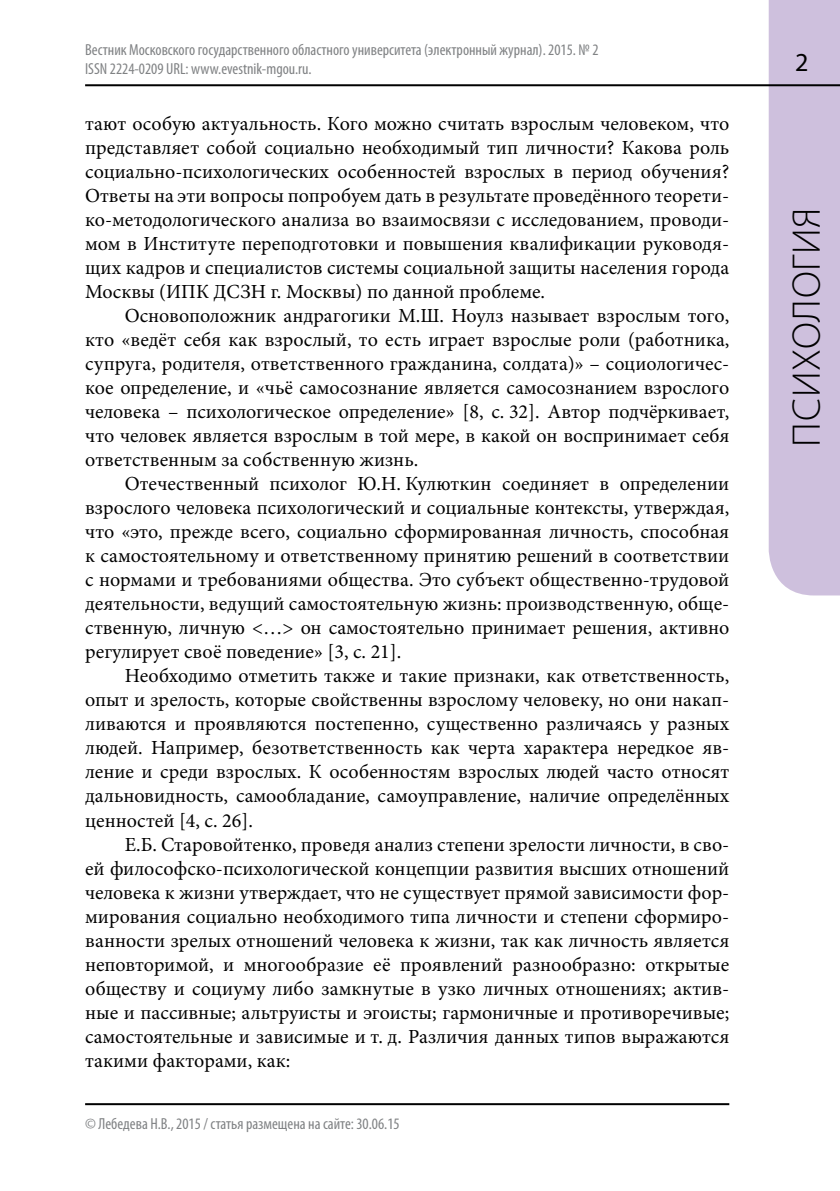
<style>
.page{position:relative;width:840px;height:1191px;background:#fff}
.page>*{position:absolute;margin:0;border:0;box-sizing:border-box;transform-origin:0 0}
.t1{font:300 40px "Myriad Pro";letter-spacing:.02em;color:#000}
.t2{font:20px/24px "Minion Pro";color:#000;text-align:justify}
.t3{font:condensed 16px/19.2px "Myriad Pro";color:#808284}
</style>
<div class="page">
<div style="left:768px;top:0;width:71px;height:595px;background:#cec0dd"></div>
<hr style="left:85px;top:84px;width:754px;height:2px;background:#000">
<hr style="left:85px;top:1103px;width:644px;height:2px;background:#000">
<svg style="left:795px;top:54px;width:11px;height:17px"></svg>
<p class="t3" style="left:85px;top:39px;width:514px">Вестник Московского государственного областного университета (электронный журнал). 2015. № 2<br>ISSN 2224-0209 URL: www.evestnik-mgou.ru.</p>
<p class="t2" style="left:85px;top:112px;width:645px">тают особую актуальность. Кого можно считать взрослым человеком, что представляет собой социально необходимый тип личности? Какова роль социально-психологических особенностей взрослых в период обучения?<br>Ответы на эти вопросы попробуем дать в результате проведённого теорети&shy;ко-методологического анализа во взаимосвязи с исследованием, проводи&shy;мом в Институте переподготовки и повышения квалификации руководя&shy;щих кадров и специалистов системы социальной защиты населения города Москвы (ИПК ДСЗН г. Москвы) по данной проблеме.</p>
<p class="t2" style="left:85px;top:304px;width:645px;text-indent:40px">Основоположник андрагогики М.Ш. Ноулз называет взрослым того, кто «ведёт себя как взрослый, то есть играет взрослые роли (работника, супруга, родителя, ответственного гражданина, солдата)» – социологичес&shy;кое определение, и «чьё самосознание является самосознанием взрослого человека – психологическое определение» [8, с. 32]. Автор подчёркивает, что человек является взрослым в той мере, в какой он воспринимает себя ответственным за собственную жизнь.</p>
<p class="t2" style="left:85px;top:472px;width:645px;text-indent:40px">Отечественный психолог Ю.Н. Кулюткин соединяет в определении взрослого человека психологический и социальные контексты, утверждая, что «это, прежде всего, социально сформированная личность, способная к самостоятельному и ответственному принятию решений в соответствии с нормами и требованиями общества. Это субъект общественно-трудовой деятельности, ведущий самостоятельную жизнь: производственную, обще&shy;ственную, личную &lt;…&gt; он самостоятельно принимает решения, активно регулирует своё поведение» [3, с. 21].</p>
<p class="t2" style="left:85px;top:664px;width:645px;text-indent:40px">Необходимо отметить также и такие признаки, как ответственность, опыт и зрелость, которые свойственны взрослому человеку, но они накап&shy;ливаются и проявляются постепенно, существенно различаясь у разных людей. Например, безответственность как черта характера нередкое яв&shy;ление и среди взрослых. К особенностям взрослых людей часто относят дальновидность, самообладание, самоуправление, наличие определённых ценностей [4, с. 26].</p>
<p class="t2" style="left:85px;top:832px;width:645px;text-indent:40px">Е.Б. Старовойтенко, проведя анализ степени зрелости личности, в сво&shy;ей философско-психологической концепции развития высших отношений человека к жизни утверждает, что не существует прямой зависимости фор&shy;мирования социально необходимого типа личности и степени сформиро&shy;ванности зрелых отношений человека к жизни, так как личность является неповторимой, и многообразие её проявлений разнообразно: открытые обществу и социуму либо замкнутые в узко личных отношениях; актив&shy;ные и пассивные; альтруисты и эгоисты; гармоничные и противоречивые; самостоятельные и зависимые и т. д. Различия данных типов выражаются такими факторами, как:</p>
<p class="t3" style="left:85px;top:1114px;width:316px">© Лебедева Н.В., 2015 / статья размещена на сайте: 30.06.15</p>
<h1 class="t1" style="left:782px;top:446px;width:241px;rotate:-90deg">психология</h1>
</div>
